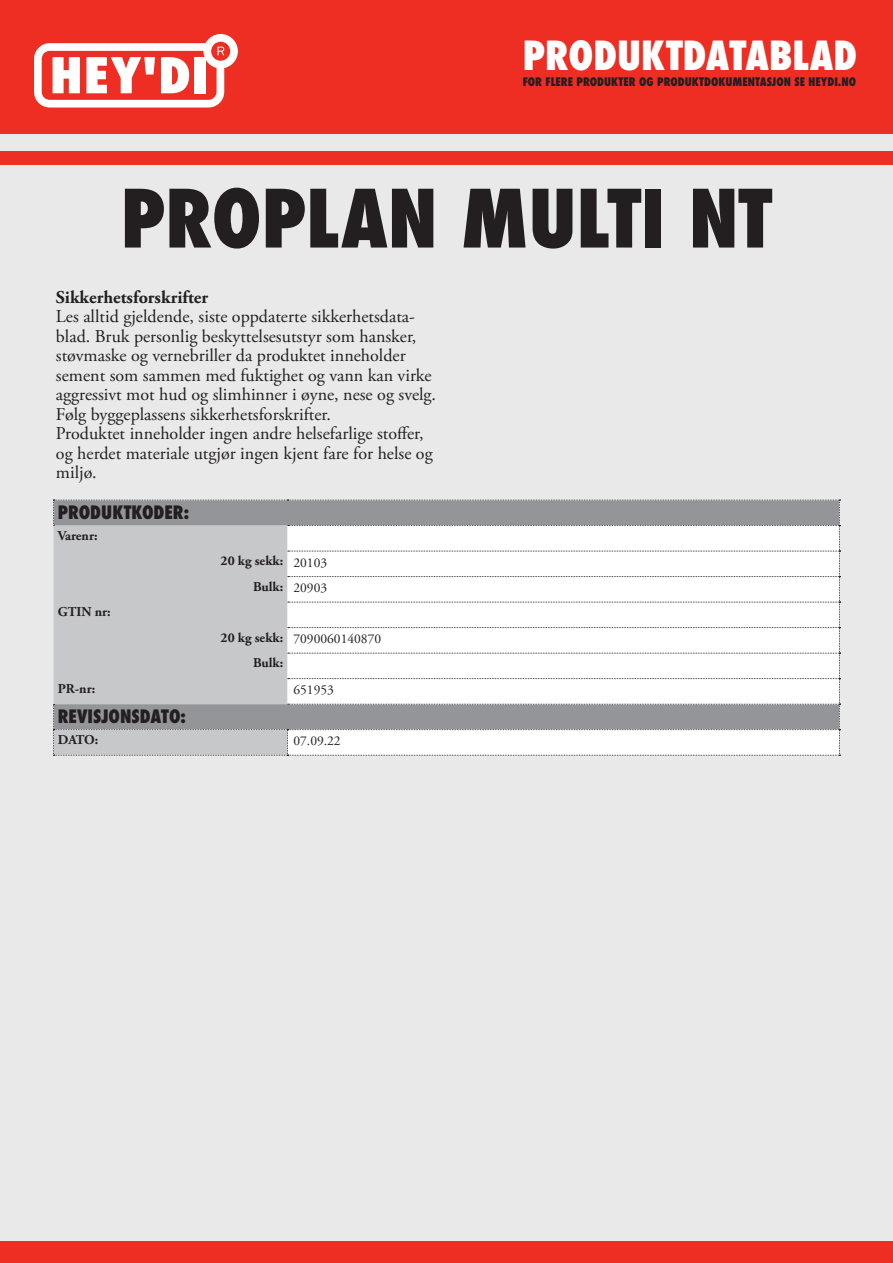
<style>
.page{position:relative;width:893px;height:1263px;background:#e9e9e9}
.page>*{position:absolute;margin:0;border:0;box-sizing:border-box;transform-origin:0 0}
.Heading1{font:800 condensed 78px "Futura";color:#231f20}
.Page_Title{font:800 condensed 39px "Futura";color:#fff}
.t1{font:18px/19.5px "Adobe Garamond Pro";color:#231f20}
.t2{font:800 condensed 18px "Futura";color:#231f20}
.t3{font:700 18px "Adobe Garamond Pro";color:#231f20}
.t4{font:700 13.5px "Adobe Garamond Pro";color:#231f20}
.t5{font:13.5px "Adobe Garamond Pro";color:#231f20}
.Page_Title-2{font:800 condensed 11.4px "Futura";color:#231f20}
</style>
<div class="page">
<div style="left:0;top:1242px;width:893px;height:21px;background:#ee2e22"></div>
<div style="left:0;top:152px;width:893px;height:13px;background:#ee2e22"></div>
<div style="left:0;top:0;width:893px;height:133px;background:#ee2e22"></div>
<svg style="left:34px;top:34px;width:204px;height:74px"></svg>
<svg style="left:53px;top:500px;width:787px;height:256px;background:#d9dadb"></svg>
<p class="Page_Title" style="left:523px;top:29px;width:336px">PRODUKTDATABLAD</p>
<p class="Page_Title-2" style="left:523px;top:74px;width:335px">FOR FLERE PRODUKTER OG PRODUKTDOKUMENTASJON SE HEYDI.NO</p>
<p class="Heading1" style="left:121px;top:165px;width:653px">PROPLAN MULTI NT</p>
<p class="t3" style="left:56px;top:287px;width:154px">Sikkerhetsforskrifter</p>
<p class="t1" style="left:56px;top:308px;width:362px">Les alltid gjeldende, siste oppdaterte sikkerhetsdata&shy;blad. Bruk personlig beskyttelsesutstyr som hansker,</p>
<p class="t1" style="left:56px;top:347px;width:382px">støvmaske og vernebriller da produktet inneholder sement som sammen med fuktighet og vann kan virke aggressivt mot hud og slimhinner i øyne, nese og svelg.<br>Følg byggeplassens sikkerhetsforskrifter.</p>
<p class="t1" style="left:56px;top:425px;width:378px">Produktet inneholder ingen andre helsefarlige stoffer, og herdet materiale utgjør ingen kjent fare for helse og miljø.</p>
<p class="t2" style="left:58px;top:500px;width:133px">PRODUKTKODER:</p>
<p class="t4" style="left:58px;top:527px;width:41px">Varenr:</p>
<p class="t4" style="left:58px;top:604px;width:54px">GTIN nr:</p>
<p class="t4" style="left:221px;top:553px;width:64px">20 kg sekk:</p>
<p class="t5" style="left:293px;top:554px;width:35px">20103</p>
<p class="t4" style="left:253px;top:578px;width:32px">Bulk:</p>
<p class="t5" style="left:293px;top:580px;width:35px">20903</p>
<p class="t4" style="left:221px;top:629px;width:64px">20 kg sekk:</p>
<p class="t5" style="left:293px;top:631px;width:89px">7090060140870</p>
<p class="t4" style="left:253px;top:655px;width:32px">Bulk:</p>
<p class="t4" style="left:58px;top:680px;width:39px">PR-nr:</p>
<p class="t5" style="left:293px;top:682px;width:42px">651953</p>
<p class="t2" style="left:58px;top:704px;width:130px">REVISJONSDATO:</p>
<p class="t4" style="left:58px;top:731px;width:42px">DATO:</p>
<p class="t5" style="left:293px;top:733px;width:49px">07.09.22</p>
</div>
